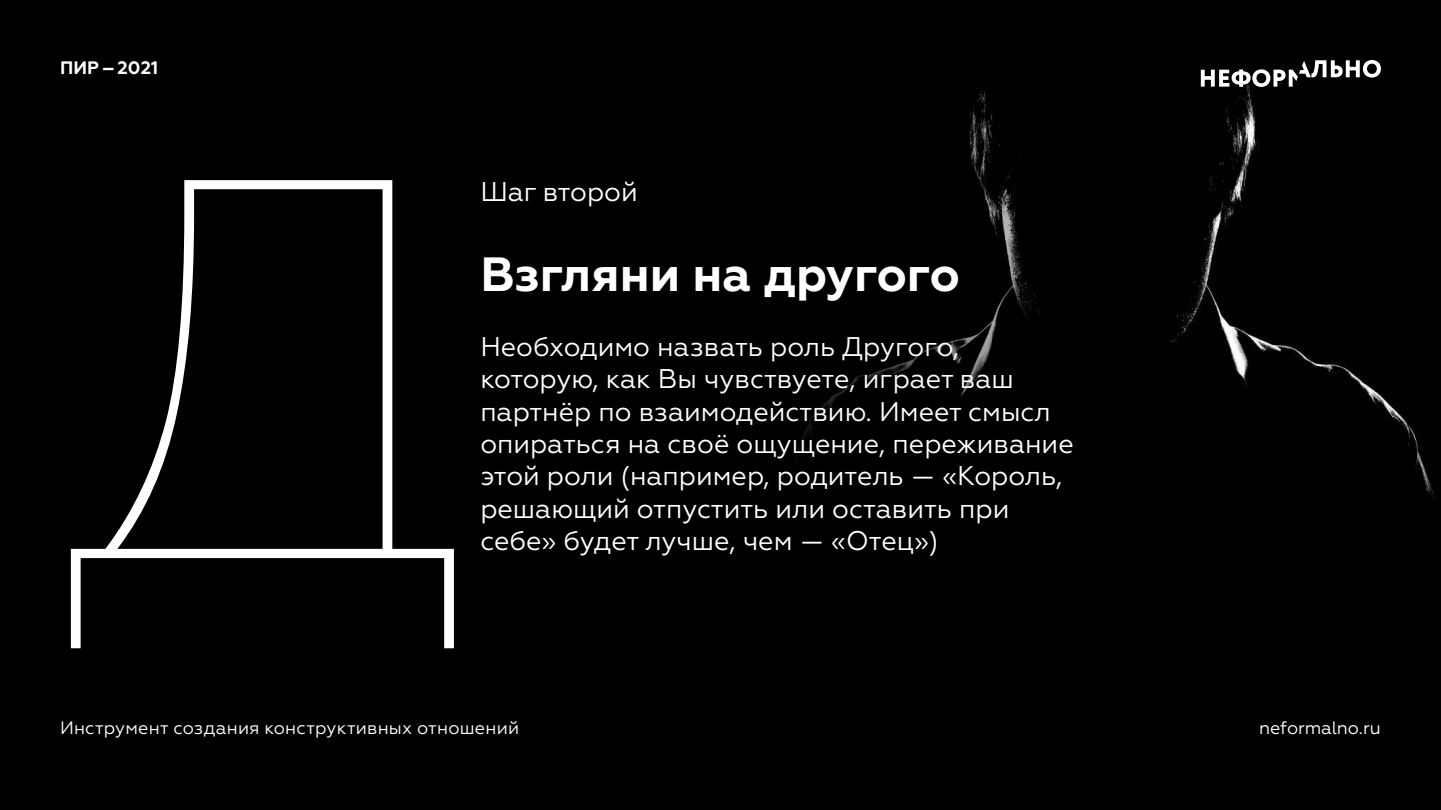
<style>
.page{position:relative;width:1441px;height:810px;background:#fff}
.page>*{position:absolute;margin:0;border:0;box-sizing:border-box;transform-origin:0 0}
.t1{font:100 540px "Geometria";color:#fff}
.t2{font:700 48px "Geometria";color:#fff}
.t3{font:27px/32.4px "Geometria";color:#fff}
.t4{font:18px "Geometria";letter-spacing:.01em;color:#fff}
.t5{font:700 18px "Geometria";letter-spacing:.005em;color:#fff}
</style>
<div class="page">
<div style="left:0;top:0;width:1440px;height:810px;background:#000"></div>
<img style="left:1171px;top:87px;width:264px;height:412px">
<svg style="left:1200px;top:60px;width:180px;height:27px"></svg>
<p class="t5" style="left:60px;top:57px;width:100px">ПИР – 2021</p>
<h1 class="t1" style="left:60px;top:64px;width:414px">Д</h1>
<p class="t3" style="left:480px;top:175px;width:159px">Шаг второй</p>
<h2 class="t2" style="left:480px;top:246px;width:481px">Взгляни на другого</h2>
<p class="t3" style="left:480px;top:330px;width:595px">Необходимо назвать роль Другого, которую, как Вы чувствуете, играет ваш партнёр по взаимодействию. Имеет смысл опираться на своё ощущение, переживание этой роли (например, родитель — «Король, решающий отпустить или оставить при себе» будет лучше, чем — «Отец»)</p>
<p class="t4" style="left:60px;top:717px;width:460px">Инструмент создания конструктивных отношений</p>
<p class="t4" style="left:1258px;top:717px;width:123px">neformalno.ru</p>
</div>
